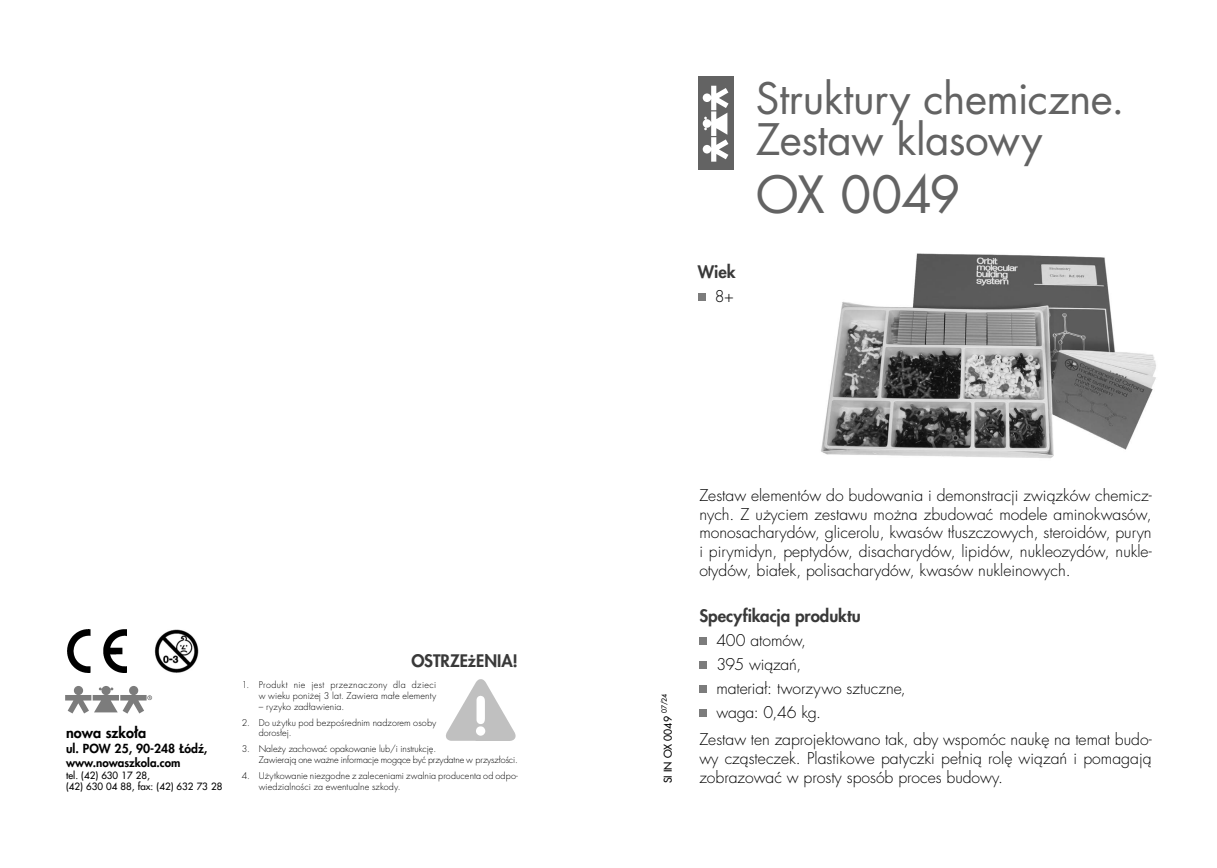
<style>
.page{position:relative;width:1217px;height:868px;background:#fff}
.page>*{position:absolute;margin:0;border:0;box-sizing:border-box;transform-origin:0 0}
.t1{font:49.95px "Futura LTS Book";letter-spacing:-.03em;color:#636363}
.t2{font:42.3px/40.5px "Futura LTS Book";letter-spacing:-.01em;color:#636363}
.t3{font:800 16.8px "Futura LTS";color:#393939}
.t4{font:300 15.75px/18.9px "Futura LTS";color:#000;text-align:justify}
.t5{font:800 14.4px "Futura LTS";color:#000}
.t6{font:800 12.15px "Futura LTS";color:#000}
.t7{font:800 11.55px "Futura LTS";color:#000}
.t8{font:10.5px "Futura LTS";color:#000}
.t9{font:9.75px/11.7px "Futura LTS";color:#000}
.t10{font:300 9px/10.8px "Futura LTS";letter-spacing:.01em;color:#000}
.t11{font:300 9px/10.8px "Futura LTS";letter-spacing:-.01em;color:#000}
.t12{font:300 9px/10.8px "Futura LTS";letter-spacing:.03em;color:#000;text-align:right}
.t13{font:6.9px "Futura LTS";color:#000}
</style>
<div class="page">
<img style="left:67px;top:629px;width:59px;height:43px">
<img style="left:446px;top:679px;width:70px;height:62px">
<svg style="left:65px;top:686px;width:87px;height:27px"></svg>
<img style="left:154px;top:629px;width:45px;height:44px">
<img style="left:821px;top:253px;width:335px;height:205px">
<div style="left:699px;top:637px;width:7px;height:7px;background:#7c7c7c"></div>
<div style="left:699px;top:661px;width:7px;height:7px;background:#7c7c7c"></div>
<div style="left:699px;top:685px;width:7px;height:7px;background:#7c7c7c"></div>
<div style="left:699px;top:709px;width:7px;height:7px;background:#7c7c7c"></div>
<div style="left:697px;top:77px;width:36px;height:93px;background:#636363"></div>
<svg style="left:702px;top:86px;width:26px;height:76px"></svg>
<div style="left:697px;top:294px;width:8px;height:7px;background:#7c7c7c"></div>
<p class="t5" style="left:66px;top:723px;width:82px">nowa szko³a</p>
<p class="t6" style="left:66px;top:740px;width:143px">ul. POW 25, 90-248 £ódŸ,</p>
<p class="t7" style="left:66px;top:754px;width:116px">www.nowaszkola.com</p>
<p class="t9" style="left:66px;top:769px;width:158px">tel. (42) 630 17 28,<br>(42) 630 04 88, fax: (42) 632 73 28</p>
<p class="t3" style="left:411px;top:649px;width:108px">OSTRZE¿ENIA!</p>
<p class="t12" style="left:242px;top:679px;width:196px">1. Produkt nie jest przeznaczony dla dzieci w wieku poni¿ej 3 lat. Zawiera małe elementy</p>
<p class="t10" style="left:259px;top:701px;width:87px">– ryzyko zadławienia.</p>
<p class="t10" style="left:259px;top:717px;width:179px;text-indent:-17px">2. Do u¿ytku pod bezpoœrednim nadzorem osoby doros³ej.</p>
<p class="t11" style="left:259px;top:743px;width:261px;text-indent:-17px">3. Nale¿y zachowaæ opakowanie lub/i instrukcjê.<br>Zawieraj¹ one wa¿ne informacje mog¹ce byæ przydatne w przysz³oœci.</p>
<p class="t10" style="left:259px;top:770px;width:261px;text-indent:-17px">4. Użytkowanie niezgodne z zaleceniami zwalnia producenta od odpo&shy;wiedzialnoœci za ewentualne szkody.</p>
<p class="t3" style="left:697px;top:261px;width:39px">Wiek</p>
<p class="t4" style="left:714px;top:287px;width:21px">8+</p>
<h2 class="t2" style="left:755px;top:79px;width:370px">Struktury chemiczne.<br>Zestaw klasowy</h2>
<h1 class="t1" style="left:755px;top:163px;width:206px">OX 0049</h1>
<p class="t13" style="left:659px;top:713px;width:21px;rotate:-90deg">07/24</p>
<p class="t8" style="left:660px;top:783px;width:68px;rotate:-90deg">SI IN OX 0049</p>
<p class="t4" style="left:699px;top:485px;width:453px">Zestaw elementów do budowania i demonstracji związków chemicz&shy;nych. Z użyciem zestawu można zbudować modele aminokwasów, monosacharydów, glicerolu, kwasów tłuszczowych, steroidów, puryn i pirymidyn, peptydów, disacharydów, lipidów, nukleozydów, nukle&shy;otydów, białek, polisacharydów, kwasów nukleinowych.</p>
<p class="t3" style="left:699px;top:604px;width:163px">Specyfikacja produktu</p>
<p class="t4" style="left:716px;top:628px;width:191px;line-height:24px;text-align:left">400 atomów,<br>395 wiązań,<br>materiał: tworzywo sztuczne, waga: 0,46 kg.</p>
<p class="t4" style="left:699px;top:730px;width:453px">Zestaw ten zaprojektowano tak, aby wspomóc naukę na temat budo&shy;wy cząsteczek. Plastikowe patyczki pełnią rolę wiązań i pomagają zobrazować w prosty sposób proces budowy.</p>
</div>
